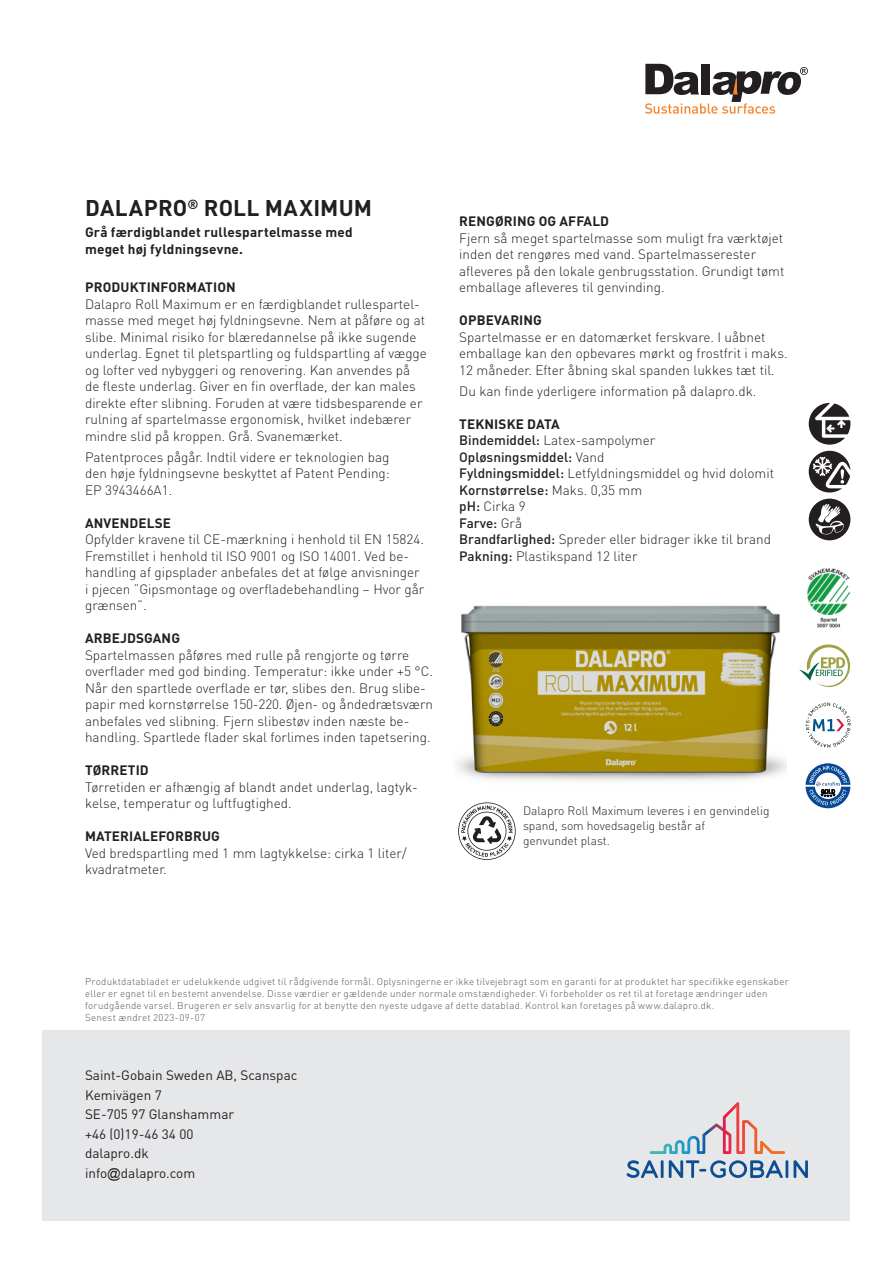
<style>
.page{position:relative;width:893px;height:1263px;background:#fff}
.page>*{position:absolute;margin:0;border:0;box-sizing:border-box;transform-origin:0 0}
.Underrubrik{font:700 22.5px "DIN Pro";letter-spacing:.01em;color:#231f20}
.Bröd{font:300 13.5px/16.5px "DIN Pro";color:#231f20}
.Underrubrik-2{font:700 13.5px "DIN Pro";letter-spacing:.01em;color:#231f20}
.Text{font:13.5px "DIN Pro";color:#231f20}
.Bröd-2{font:700 13.5px/16.5px "DIN Pro";letter-spacing:.015em;color:#231f20}
.Bröd-3{font:500 13.5px "DIN Pro";color:#231f20}
.Bröd-4{font:300 12px/15px "DIN Pro";color:#231f20}
.Bröd-5{font:300 9.75px/12px "DIN Pro";letter-spacing:.025em;color:#545557}
.s1{font-weight:500}
.s2{font-weight:300}
.s3{font-family:"Arial"}
</style>
<div class="page">
<div style="left:43px;top:1029px;width:807px;height:191px;background:#e6e7e9"></div>
<svg style="left:627px;top:1160px;width:36px;height:18px"></svg>
<svg style="left:669px;top:1160px;width:114px;height:18px"></svg>
<hr style="left:785px;top:1160px;width:3px;height:18px;background:#0c4e94">
<svg style="left:794px;top:1160px;width:14px;height:18px"></svg>
<svg style="left:650px;top:1102px;width:135px;height:52px"></svg>
<svg style="left:645px;top:64px;width:163px;height:50px"></svg>
<img style="left:807px;top:568px;width:44px;height:60px">
<svg style="left:458px;top:802px;width:58px;height:58px"></svg>
<svg style="left:809px;top:451px;width:41px;height:41px"></svg>
<svg style="left:809px;top:403px;width:41px;height:42px"></svg>
<svg style="left:809px;top:499px;width:41px;height:41px"></svg>
<svg style="left:806px;top:702px;width:45px;height:45px"></svg>
<svg style="left:799px;top:644px;width:51px;height:43px"></svg>
<svg style="left:805px;top:763px;width:45px;height:45px"></svg>
<img style="left:457px;top:605px;width:330px;height:176px">
<p class="Underrubrik" style="left:85px;top:193px;width:288px">DALAPRO<sup>®</sup> ROLL MAXIMUM</p>
<p class="Bröd-2" style="left:85px;top:224px;width:269px">Grå færdigblandet rullespartelmasse med meget høj fyldningsevne.</p>
<p class="Underrubrik-2" style="left:85px;top:278px;width:152px">PRODUKTINFORMATION</p>
<p class="Bröd" style="left:85px;top:295px;width:343px">Dalapro Roll Maximum er en færdigblandet rullespartel&shy;masse med meget høj fyldningsevne. Nem at påføre og at slibe. Minimal risiko for blæredannelse på ikke sugende underlag. Egnet til pletspartling og fuldspartling af vægge og lofter ved nybyggeri og renovering. Kan anvendes på de fleste underlag. Giver en fin overflade, der kan males direkte efter slibning. Foruden at være tidsbesparende er rulning af spartelmasse ergonomisk, hvilket indebærer mindre slid på kroppen. Grå. Svanemærket.</p>
<p class="Bröd" style="left:85px;top:448px;width:306px;text-align:justify">Patentproces pågår. Indtil videre er teknologien bag den høje fyldningsevne beskyttet af Patent Pending:<br>EP 3943466A1.</p>
<p class="Underrubrik-2" style="left:85px;top:514px;width:88px">ANVENDELSE</p>
<p class="Bröd" style="left:85px;top:530px;width:341px">Opfylder kravene til CE-mærkning i henhold til EN 15824.<br>Fremstillet i henhold til ISO 9001 og ISO 14001. Ved be&shy;handling af gipsplader anbefales det at følge anvisninger i pjecen ”Gipsmontage og overfladebehandling – Hvor går grænsen”.</p>
<p class="Underrubrik-2" style="left:85px;top:629px;width:96px">ARBEJDSGANG</p>
<p class="Bröd" style="left:85px;top:646px;width:349px">Spartelmassen påføres med rulle på rengjorte og tørre overflader med god binding. Temperatur: ikke under +5 °C.</p>
<p class="Bröd" style="left:85px;top:679px;width:350px">Når den spartlede overflade er tør, slibes den. Brug slibe&shy;papir med kornstørrelse 150-220. Øjen- og åndedrætsværn anbefales ved slibning. Fjern slibestøv inden næste be&shy;handling. Spartlede flader skal forlimes inden tapetsering.</p>
<p class="Underrubrik-2" style="left:85px;top:761px;width:65px">TØRRETID</p>
<p class="Bröd" style="left:85px;top:778px;width:334px">Tørretiden er afhængig af blandt andet underlag, lagtyk&shy;kelse, temperatur og luftfugtighed.</p>
<p class="Underrubrik-2" style="left:85px;top:827px;width:136px">MATERIALEFORBRUG</p>
<p class="Bröd" style="left:85px;top:844px;width:323px">Ved bredspartling med 1 mm lagtykkelse: cirka 1 liter/ kvadratmeter.</p>
<p class="Underrubrik-2" style="left:459px;top:212px;width:151px">RENGØRING OG AFFALD</p>
<p class="Bröd" style="left:459px;top:229px;width:327px">Fjern så meget spartelmasse som muligt fra værktøjet inden det rengøres med vand. Spartelmasserester afleveres på den lokale genbrugsstation. Grundigt tømt emballage afleveres til genvinding.</p>
<p class="Underrubrik-2" style="left:459px;top:311px;width:84px">OPBEVARING</p>
<p class="Bröd" style="left:459px;top:328px;width:330px">Spartelmasse er en datomærket ferskvare. I uåbnet emballage kan den opbevares mørkt og frostfrit i maks.<br>12 måneder. Efter åbning skal spanden lukkes tæt til.</p>
<p class="Bröd" style="left:459px;top:382px;width:299px">Du kan finde yderligere information på dalapro.dk.</p>
<p class="Underrubrik-2" style="left:459px;top:414px;width:102px">TEKNISKE DATA</p>
<p class="Bröd" style="left:459px;top:431px;width:198px"><span class="s1">Bindemiddel:</span> Latex-sampolymer</p>
<p class="Bröd-3" style="left:459px;top:447px;width:147px">Opløsningsmiddel: <span class="s2">Vand</span></p>
<p class="Bröd" style="left:459px;top:464px;width:316px"><span class="s1">Fyldningsmiddel:</span> Letfyldningsmiddel og hvid dolomit</p>
<p class="Bröd-3" style="left:459px;top:480px;width:184px">Kornstørrelse: <span class="s2">Maks. 0,35 mm</span></p>
<p class="Bröd" style="left:459px;top:497px;width:68px"><span class="s1">pH:</span> Cirka 9</p>
<p class="Bröd-3" style="left:459px;top:513px;width:64px">Farve: <span class="s2">Grå</span></p>
<p class="Bröd" style="left:459px;top:530px;width:313px"><span class="s1">Brandfarlighed:</span> Spreder eller bidrager ikke til brand</p>
<p class="Bröd" style="left:459px;top:547px;width:180px"><span class="s1">Pakning:</span> Plastikspand 12 liter</p>
<p class="Bröd-4" style="left:523px;top:803px;width:248px">Dalapro Roll Maximum leveres i en genvindelig spand, som hovedsagelig består af<br>genvundet plast.</p>
<p class="Bröd-5" style="left:85px;top:975px;width:705px">Produktdatabladet er udelukkende udgivet til rådgivende formål. Oplysningerne er ikke tilvejebragt som en garanti for at produktet har specifikke egenskaber eller er egnet til en bestemt anvendelse. Disse værdier er gældende under normale omstændigheder. Vi forbeholder os ret til at foretage ændringer uden forudgående varsel. Brugeren er selv ansvarlig for at benytte den nyeste udgave af dette datablad. Kontrol kan foretages på www.dalapro.dk.</p>
<p class="Bröd-5" style="left:85px;top:1011px;width:121px">Senest ændret 2023-09-07</p>
<p class="Text" style="left:85px;top:1066px;width:214px">Saint-Gobain Sweden AB, Scanspac</p>
<p class="Text" style="left:85px;top:1086px;width:78px">Kemivägen 7</p>
<p class="Text" style="left:85px;top:1105px;width:151px">SE-705 97 Glanshammar</p>
<p class="Text" style="left:85px;top:1125px;width:110px">+46 (0)19-46 34 00</p>
<p class="Text" style="left:85px;top:1144px;width:65px">dalapro.dk</p>
<p class="Text" style="left:85px;top:1164px;width:112px">info<span class="s3">@</span>dalapro.com</p>
</div>
